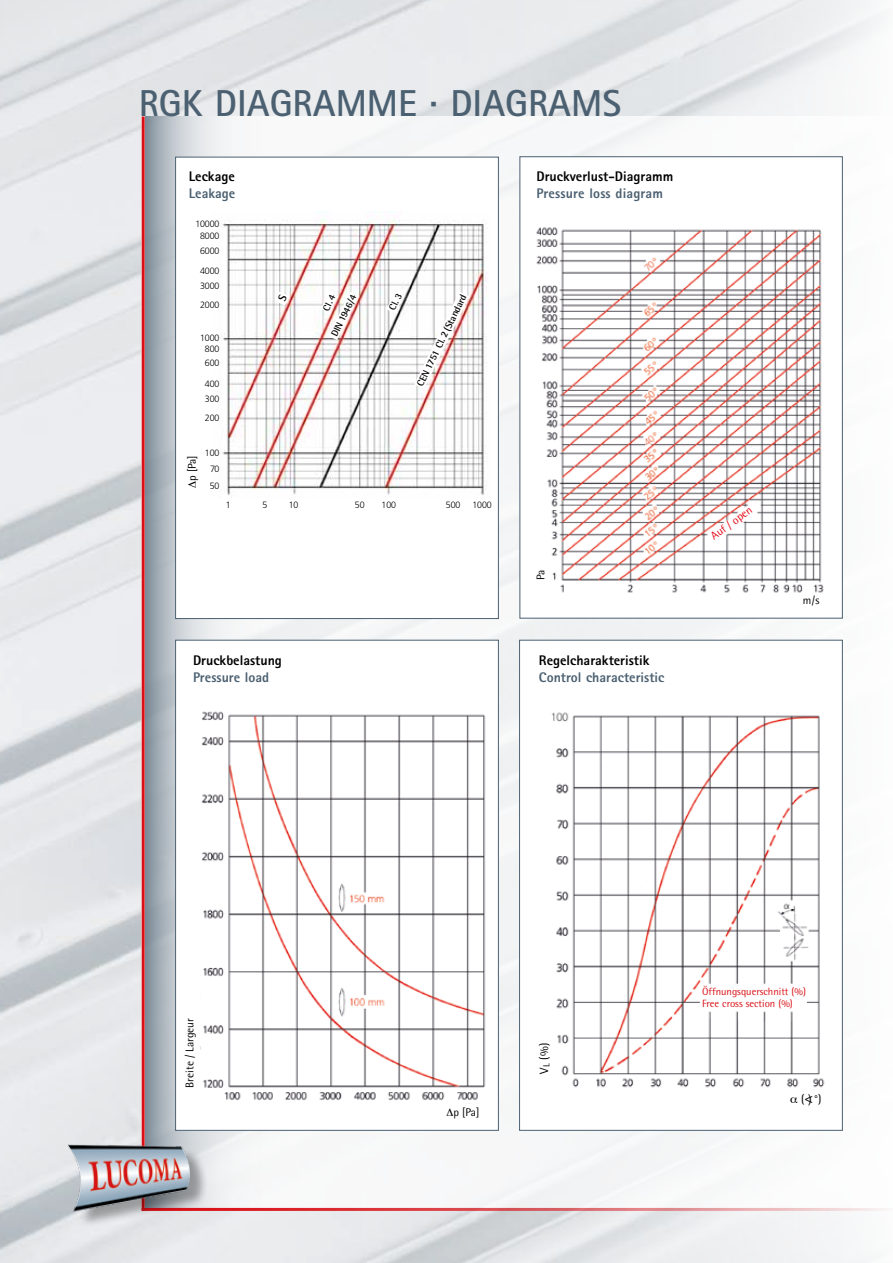
<style>
.page{position:relative;width:893px;height:1263px;background:#fff}
.page>*{position:absolute;margin:0;border:0;box-sizing:border-box;transform-origin:0 0}
.t1{font:700 37.5px "Rotis Sans Serif";color:#4b6071}
.t2{font:800 13.95px "Rotis Sans Serif";color:#000}
.t3{font:800 13.95px "Rotis Sans Serif";color:#4b6071}
.t4{font:12px "Rotis Semi Sans";color:#000}
.t5{font:11.25px "Rotis Semi Sans";color:#000}
.t6{font:11.25px "Rotis Semi Sans";color:#e30613}
.t7{font:10.5px/12.6px "Rotis Semi Sans";color:#d91016}
.t8{font:700 9.9px "Rotis Semi Sans";color:#000}
.t9{font:700 9.75px "Rotis Semi Sans";color:#000}
.t10{font:300 9px/19.5px "FR23";color:#000;text-align:center}
.s1{font-size:15px}
.s2{font-family:"Helvetica Neue"}
</style>
<div class="page">
<svg style="left:145px;top:117px;width:157px;height:1091px"></svg>
<hr style="left:142px;top:1208px;width:751px;height:3px;background:#d91016">
<hr style="left:142px;top:117px;width:3px;height:1094px;background:#d91016">
<div style="left:175px;top:157px;width:324px;height:462px;background:#fff;border:1px solid #4b6071"></div>
<div style="left:175px;top:640px;width:324px;height:490px;background:#fff;border:1px solid #4b6071"></div>
<div style="left:519px;top:640px;width:323px;height:490px;background:#fff;border:1px solid #4b6071"></div>
<img style="left:536px;top:227px;width:288px;height:366px">
<img style="left:552px;top:712px;width:273px;height:376px">
<img style="left:200px;top:711px;width:286px;height:390px">
<img style="left:222px;top:219px;width:266px;height:277px">
<svg style="left:414px;top:292px;width:55px;height:97px"></svg>
<svg style="left:386px;top:292px;width:18px;height:21px"></svg>
<svg style="left:321px;top:291px;width:38px;height:49px"></svg>
<div style="left:71px;top:1147px;width:138px;height:81px;background:#000;opacity:.33"></div>
<img style="left:57px;top:1143px;width:145px;height:69px">
<div style="left:701px;top:984px;width:106px;height:26px;background:#fff"></div>
<svg style="left:275px;top:292px;width:14px;height:13px"></svg>
<h1 class="t1" style="left:139px;top:80px;width:484px">RGK DIAGRAMME · DIAGRAMS</h1>
<h2 class="t2" style="left:189px;top:168px;width:47px">Leckage</h2>
<h2 class="t3" style="left:189px;top:185px;width:48px">Leakage</h2>
<p class="t10" style="left:195px;top:218px;width:25px;line-height:12px">10000<br>8000</p>
<p class="t10" style="left:200px;top:241px;width:21px;text-align:left">6000<br>4000</p>
<p class="t10" style="left:200px;top:276px;width:21px;text-align:left">3000<br>2000</p>
<p class="t10" style="left:200px;top:333px;width:21px;line-height:10.8px">1000<br>800</p>
<p class="t10" style="left:205px;top:353px;width:16px">600</p>
<p class="t10" style="left:205px;top:376px;width:16px;line-height:15px;text-align:left">400<br>300</p>
<p class="t10" style="left:205px;top:408px;width:16px">200</p>
<p class="t10" style="left:205px;top:444px;width:16px;line-height:16.5px">100<br>70<br>50</p>
<p class="t5" style="left:185px;top:481px;width:27px;rotate:-90deg">p [Pa]</p>
<p class="t9" style="left:320px;top:308px;width:19px;rotate:-64deg">Cl. 4</p>
<p class="t9" style="left:386px;top:307px;width:19px;rotate:-64deg">Cl. 3</p>
<p class="t9" style="left:328px;top:333px;width:47px;rotate:-64deg">DIN 1946/4</p>
<p class="t8" style="left:414px;top:383px;width:102px;rotate:-64deg">CEN 1751 Cl. 2 (Standard</p>
<p class="t10" style="left:226px;top:496px;width:6px">1</p>
<p class="t10" style="left:262px;top:496px;width:6px">5</p>
<p class="t10" style="left:289px;top:496px;width:11px">10</p>
<p class="t10" style="left:355px;top:496px;width:11px">50</p>
<p class="t10" style="left:382px;top:496px;width:16px">100</p>
<p class="t10" style="left:446px;top:496px;width:16px">500</p>
<p class="t10" style="left:472px;top:496px;width:21px">1000</p>
<h2 class="t2" style="left:193px;top:651px;width:90px">Druckbelastung</h2>
<h2 class="t3" style="left:193px;top:668px;width:78px">Pressure load</h2>
<h2 class="t2" style="left:536px;top:168px;width:138px">Druckverlust-Diagramm</h2>
<h2 class="t3" style="left:536px;top:185px;width:128px">Pressure loss diagram</h2>
<p class="t5" style="left:534px;top:580px;width:12px;rotate:-90deg">Pa</p>
<h2 class="t2" style="left:539px;top:651px;width:112px">Regelcharakteristik</h2>
<h2 class="t3" style="left:539px;top:668px;width:127px">Control characteristic</h2>
<p class="t6" style="left:708px;top:531px;width:50px;rotate:-36deg">Auf / open</p>
<p class="t5" style="left:803px;top:593px;width:18px">m/s</p>
<p class="t5" style="left:183px;top:1087px;width:71px;rotate:-90deg">Breite / Largeur</p>
<p class="t5" style="left:453px;top:1106px;width:27px">p [Pa]</p>
<h3 class="t4" style="left:537px;top:1074px;width:32px;rotate:-90deg">V<sub>L</sub> (%)</h3>
<p class="t7" style="left:702px;top:985px;width:105px">Öffnungsquerschnitt (%)<br>Free cross section (%)</p>
<h3 class="t4" style="left:801px;top:1091px;width:22px">(<span class="s1">&lt;</span><span class="s2">)</span> °)</h3>
</div>
